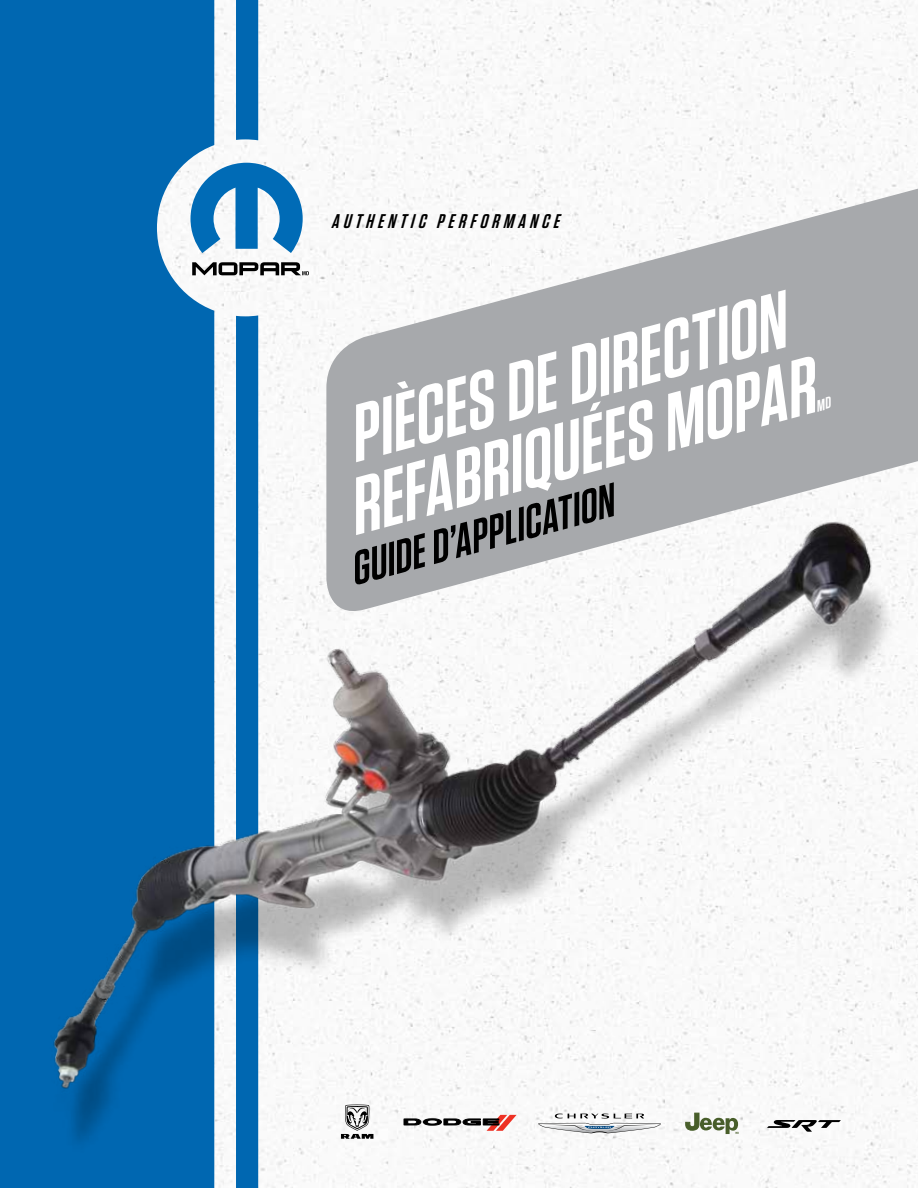
<style>
.page{position:relative;width:918px;height:1188px;background:#fff}
.page>*{position:absolute;margin:0;border:0;box-sizing:border-box;transform-origin:0 0}
.t1{font:italic 600 79.5px/70.3px "Tungsten";color:#fff}
.t2{font:italic 600 46.5px "Tungsten";color:#000}
.t3{font:italic 600 19.8px "Tungsten";color:#000}
</style>
<div class="page">
<img style="left:309px;top:0;width:609px;height:1188px">
<svg style="left:326px;top:185px;width:592px;height:435px;fill:#a7a9ac"></svg>
<div style="left:0;top:0;width:191px;height:508px;background:#0067b1"></div>
<svg style="left:191px;top:0;width:118px;height:508px"></svg>
<img style="left:0;top:508px;width:904px;height:680px">
<svg style="left:818px;top:396px;width:13px;height:15px"></svg>
<p class="t3" style="left:331px;top:210px;width:58px">AUT HENTIC</p>
<p class="t3" style="left:436px;top:210px;width:24px">PERFOR</p>
<p class="t3" style="left:503px;top:210px;width:27px">MANCE</p>
<p class="t1" style="left:320px;top:409px;width:482px;rotate:-15deg">Pièces de direction refabriquées Mopar</p>
<p class="t2" style="left:343px;top:546px;width:272px;rotate:-15deg">Guide d’app lication</p>
</div>
